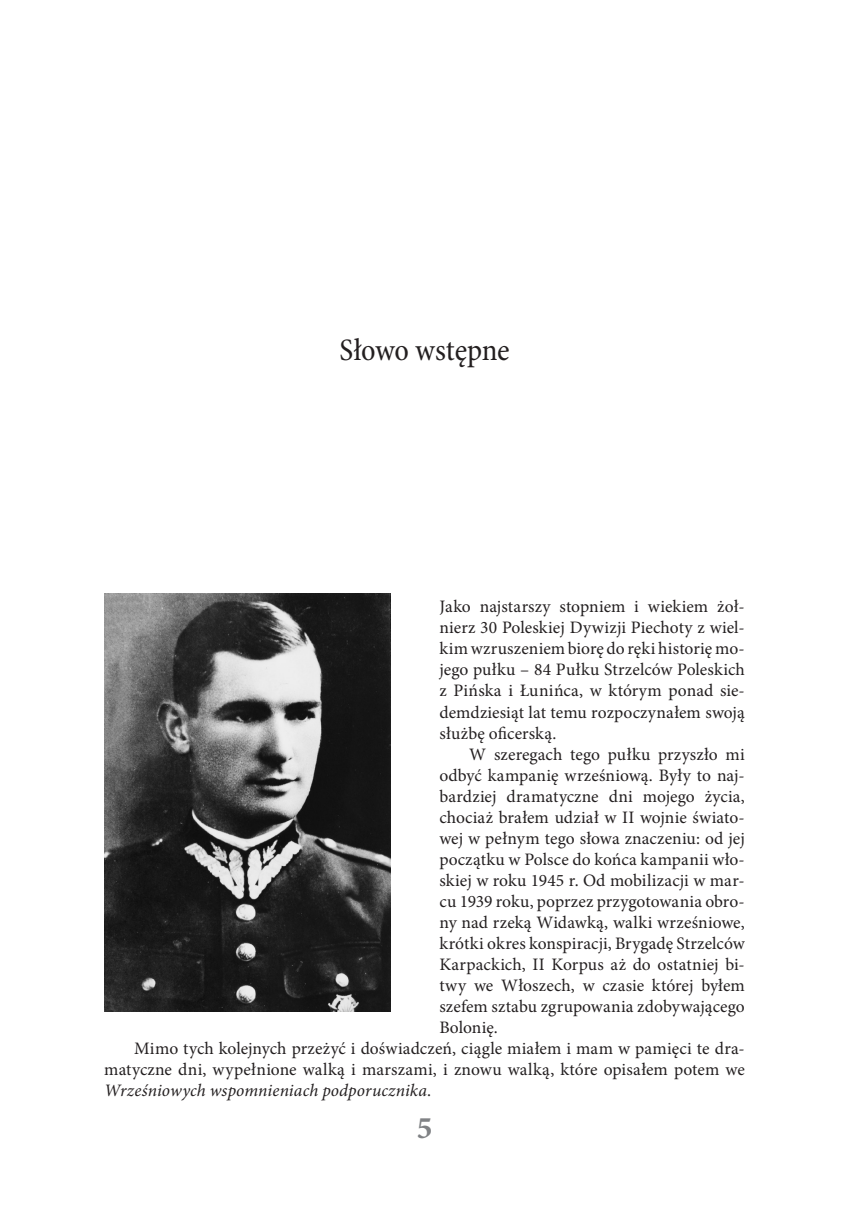
<style>
.page{position:relative;width:864px;height:1211px;background:#fff}
.page>*{position:absolute;margin:0;border:0;box-sizing:border-box;transform-origin:0 0}
.t1{font:condensed 31.5px "Minion Pro";color:#231f20}
.t2{font:700 31.5px "Minion Pro";color:#808285}
.t3{font:17.5px/21px "Minion Pro";letter-spacing:.005em;color:#231f20;text-align:justify}
.t4{font:italic 17.5px "Minion Pro";letter-spacing:.005em;color:#231f20}
.s1{font-style:normal}
</style>
<div class="page">
<img style="left:104px;top:593px;width:286px;height:418px">
<h1 class="t1" style="left:339px;top:331px;width:171px">Słowo wstępne</h1>
<p class="t3" style="left:439px;top:596px;width:307px">Jako najstarszy stopniem i wiekiem żoł&shy;nierz 30 Poleskiej Dywizji Piechoty z wiel&shy;kim wzruszeniem biorę do ręki historię mo&shy;jego pułku – 84 Pułku Strzelców Poleskich z Pińska i Łunińca, w którym ponad sie&shy;demdziesiąt lat temu rozpoczynałem swoją służbę oficerską.</p>
<p class="t3" style="left:469px;top:743px;width:277px">W szeregach tego pułku przyszło mi</p>
<p class="t3" style="left:439px;top:764px;width:307px">odbyć kampanię wrześniową. Były to naj-</p>
<p class="t3" style="left:439px;top:785px;width:307px">bardziej dramatyczne dni mojego życia,</p>
<p class="t3" style="left:439px;top:806px;width:307px">chociaż brałem udział w II wojnie świato-</p>
<p class="t3" style="left:439px;top:827px;width:307px">wej w pełnym tego słowa znaczeniu: od jej</p>
<p class="t3" style="left:439px;top:848px;width:307px">początku w Polsce do końca kampanii wło-</p>
<p class="t3" style="left:439px;top:869px;width:307px">skiej w roku 1945 r. Od mobilizacji w mar-</p>
<p class="t3" style="left:439px;top:890px;width:307px">cu 1939 roku, poprzez przygotowania obro-</p>
<p class="t3" style="left:439px;top:911px;width:307px">ny nad rzeką Widawką, walki wrześniowe,</p>
<p class="t3" style="left:439px;top:932px;width:307px">krótki okres konspiracji, Brygadę Strzelców</p>
<p class="t3" style="left:439px;top:953px;width:307px">Karpackich, II Korpus aż do ostatniej bi-</p>
<p class="t3" style="left:439px;top:974px;width:307px">twy we Włoszech, w czasie której byłem</p>
<p class="t3" style="left:439px;top:995px;width:307px">szefem sztabu zgrupowania zdobywającego</p>
<p class="t3" style="left:439px;top:1016px;width:60px">Bolonię.</p>
<p class="t3" style="left:134px;top:1037px;width:612px">Mimo tych kolejnych przeżyć i doświadczeń, ciągle miałem i mam w pamięci te dra-</p>
<p class="t3" style="left:104px;top:1058px;width:641px">matyczne dni, wypełnione walką i marszami, i znowu walką, które opisałem potem we</p>
<p class="t4" style="left:104px;top:1078px;width:328px">Wrześniowych wspomnieniach podporucznika<span class="s1">.</span></p>
<h1 class="t2" style="left:416px;top:1105px;width:17px">5</h1>
</div>
